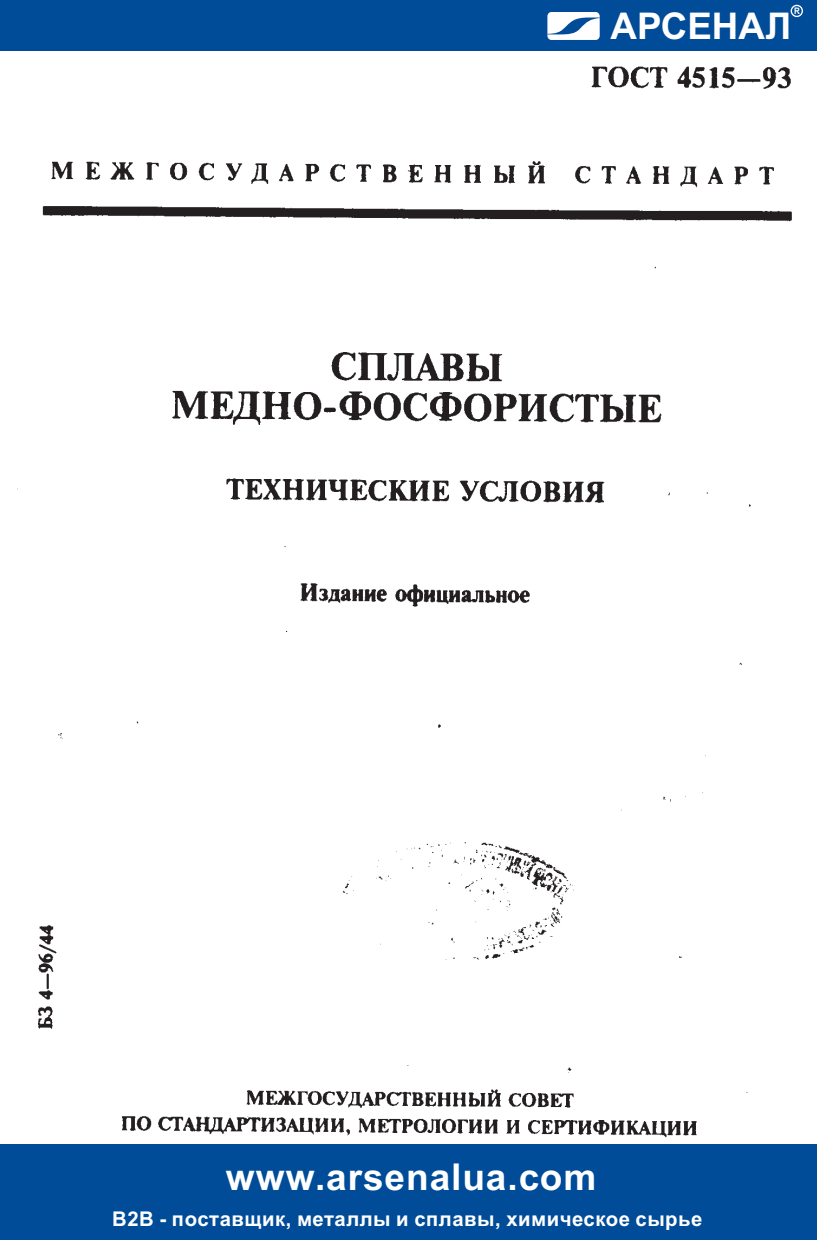
<style>
.page{position:relative;width:817px;height:1240px;background:#fff}
.page>*{position:absolute;margin:0;border:0;box-sizing:border-box;transform-origin:0 0}
.t1{font:700 37.12px "Arial";letter-spacing:.025em;color:#fff}
.t2{font:700 36.9px "Arial";color:#fff}
.t3{font:700 20.25px "Arial";letter-spacing:.025em;color:#fff}
.t4{font:700 9px "Arial";color:#fff;scale:.89 1}
</style>
<div class="page">
<img style="left:17px;top:66px;width:775px;height:1072px">
<div style="left:0;top:0;width:817px;height:51px;background:#004c98"></div>
<div style="left:547px;top:12px;width:53px;height:28px;background:#fff;border-radius:4px"></div>
<svg style="left:547px;top:18px;width:53px;height:16px"></svg>
<svg style="left:790px;top:5px;width:13px;height:12px"></svg>
<div style="left:792px;top:6px;width:9px;height:10px;background:#004c98;border-radius:50%"></div>
<div style="left:0;top:1144px;width:817px;height:96px;background:#004c98"></div>
<p class="t4" style="left:794px;top:8px;width:8px">R</p>
<h2 class="t2" style="left:610px;top:12px;width:182px">АРСЕНАЛ</h2>
<h1 class="t1" style="left:226px;top:1163px;width:372px">www.arsenalua.com</h1>
<p class="t3" style="left:112px;top:1211px;width:592px">В2В - поставщик, металлы и сплавы, химическое сырье</p>
</div>
